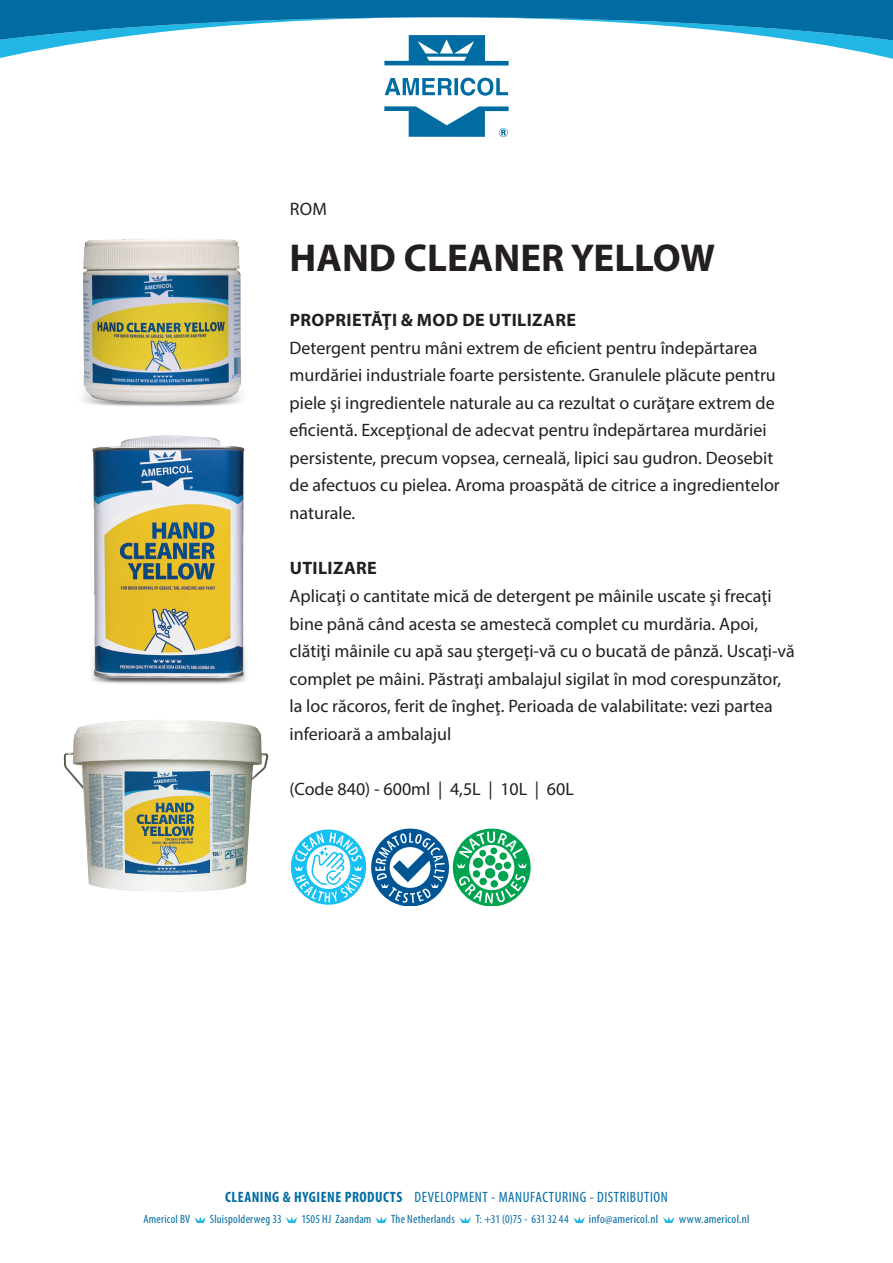
<style>
.page{position:relative;width:893px;height:1263px;background:#fff}
.page>*{position:absolute;margin:0;border:0;box-sizing:border-box;transform-origin:0 0}
.t1{font:700 39px "Myriad Pro";color:#231f20}
.t2{font:18px/27.6px "Myriad Pro";color:#231f20}
.t3{font:700 18px "Myriad Pro";letter-spacing:.02em;color:#231f20}
.t4{font:condensed 15px "Myriad Pro";letter-spacing:.035em;color:#006ca2}
.t5{font:condensed 12px "Myriad Pro";letter-spacing:.02em;color:#006ca2}
.t6{font:condensed 12px "Myriad Pro";letter-spacing:.02em;color:#006ca2;scale:1.04 1}
.t7{font:condensed 12px "Myriad Pro";color:#006ca2}
.s1{font-weight:700}
</style>
<div class="page">
<svg style="left:0;top:0;width:893px;height:137px"></svg>
<svg style="left:194px;top:1216px;width:12px;height:7px"></svg>
<svg style="left:286px;top:1216px;width:11px;height:7px"></svg>
<svg style="left:375px;top:1216px;width:12px;height:7px"></svg>
<svg style="left:459px;top:1216px;width:12px;height:7px"></svg>
<svg style="left:573px;top:1216px;width:12px;height:7px"></svg>
<svg style="left:663px;top:1216px;width:11px;height:7px"></svg>
<svg style="left:291px;top:828px;width:240px;height:77px"></svg>
<img style="left:63px;top:720px;width:206px;height:172px">
<img style="left:91px;top:455px;width:156px;height:229px">
<img style="left:83px;top:239px;width:162px;height:216px">
<p class="t2" style="left:290px;top:195px;width:39px">ROM</p>
<h1 class="t1" style="left:290px;top:232px;width:427px">HAND CLEANER YELLOW</h1>
<p class="t3" style="left:290px;top:308px;width:288px">PROPRIETĂŢI &amp; MOD DE UTILIZARE</p>
<p class="t2" style="left:290px;top:333px;width:492px">Detergent pentru mâni extrem de eficient pentru îndepărtarea murdăriei industriale foarte persistente. Granulele plăcute pentru piele şi ingredientele naturale au ca rezultat o curăţare extrem de eficientă. Excepţional de adecvat pentru îndepărtarea murdăriei persistente, precum vopsea, cerneală, lipici sau gudron. Deosebit de afectuos cu pielea. Aroma proaspătă de citrice a ingredientelor naturale.</p>
<p class="t3" style="left:290px;top:556px;width:89px">UTILIZARE</p>
<p class="t2" style="left:290px;top:582px;width:507px">Aplicaţi o cantitate mică de detergent pe mâinile uscate şi frecaţi bine până când acesta se amestecă complet cu murdăria. Apoi, clătiţi mâinile cu apă sau ştergeţi-vă cu o bucată de pânză. Uscaţi-vă complet pe mâini. Păstraţi ambalajul sigilat în mod corespunzător, la loc răcoros, ferit de îngheţ. Perioada de valabilitate: vezi partea inferioară a ambalajul</p>
<p class="t2" style="left:290px;top:775px;width:286px">(Code 840) - 600ml | 4,5L | 10L | 60L</p>
<p class="t4" style="left:225px;top:1188px;width:444px"><span class="s1">CLEANING &amp; HYGIENE PRODUCTS</span> DEVELOPMENT - MANUFACTURING - DISTRIBUTION</p>
<p class="t5" style="left:143px;top:1212px;width:48px">Americol BV</p>
<p class="t5" style="left:210px;top:1212px;width:73px">Sluispolderweg 33</p>
<p class="t5" style="left:301px;top:1212px;width:72px">1505 HJ Zaandam</p>
<p class="t5" style="left:391px;top:1212px;width:65px">The Netherlands</p>
<p class="t7" style="left:476px;top:1212px;width:94px">T: +31 (0)75 - 631 32 44</p>
<p class="t6" style="left:589px;top:1212px;width:68px">info@americol.nl</p>
<p class="t6" style="left:679px;top:1212px;width:69px">www.americol.nl</p>
</div>
